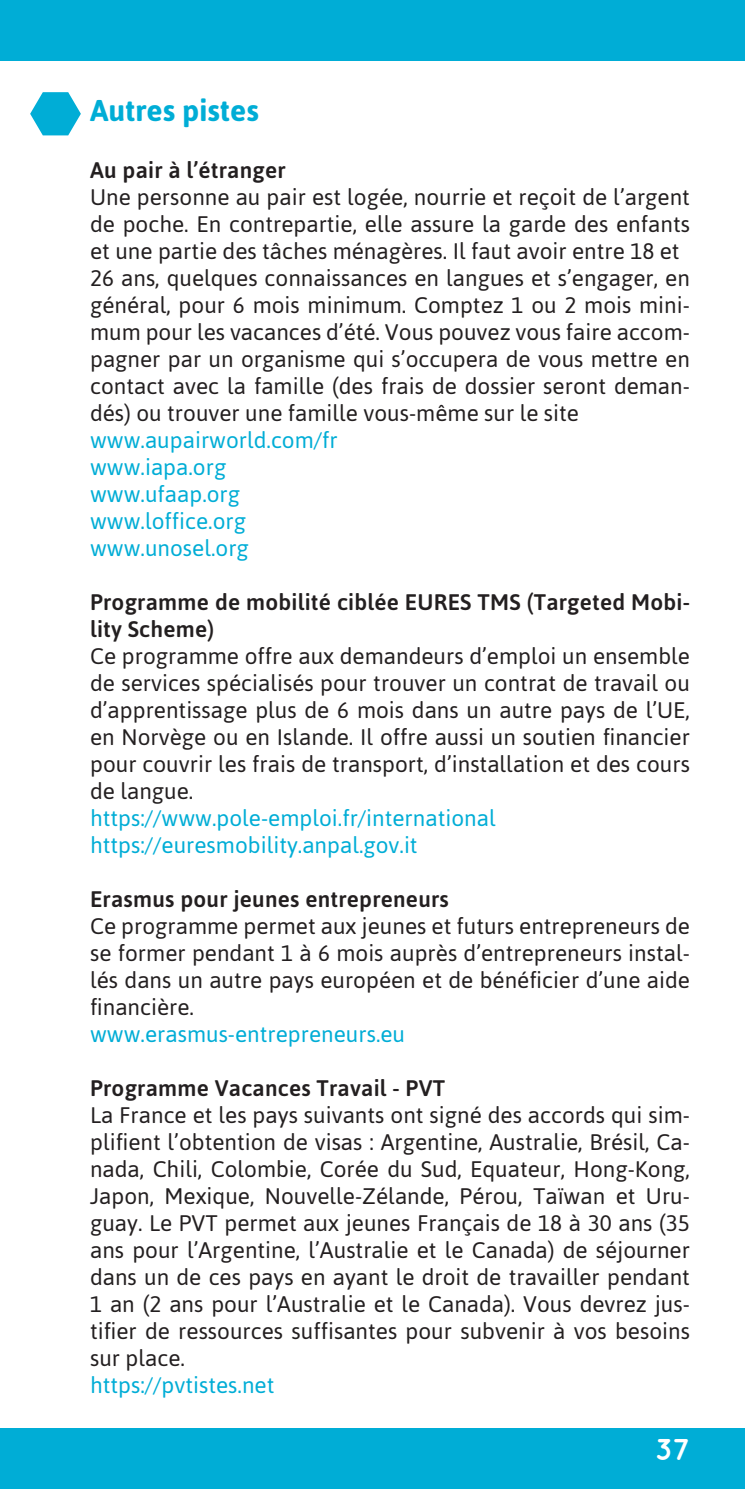
<style>
.page{position:relative;width:745px;height:1489px;background:#fff}
.page>*{position:absolute;margin:0;border:0;box-sizing:border-box;transform-origin:0 0}
.t1{font:700 30px "Asap";color:#00add6}
.t2{font:700 30px "Quicksand";color:#fff}
.t3{font:22.5px/27px "Asap";color:#231f20;text-align:justify}
.t4{font:22.5px/27px "Asap";color:#00add6}
.t5{font:500 22.5px/27px "Asap";letter-spacing:.01em;color:#231f20}
</style>
<div class="page">
<div style="left:0;top:0;width:744px;height:61px;background:#00add6"></div>
<div style="left:0;top:1427px;width:744px;height:61px;background:#00add6"></div>
<svg style="left:30px;top:92px;width:51px;height:43px"></svg>
<h1 class="t1" style="left:90px;top:90px;width:170px">Autres pistes</h1>
<p class="t5" style="left:90px;top:155px;width:197px">Au pair à l’étranger</p>
<p class="t3" style="left:90px;top:182px;width:601px;text-align:left">Une personne au pair est logée, nourrie et reçoit de l’argent de poche. En contrepartie, elle assure la garde des enfants et une partie des tâches ménagères. Il faut avoir entre 18 et 26 ans, quelques connaissances en langues et s’engager, en général, pour 6 mois minimum. Comptez 1 ou 2 mois mini&shy;mum pour les vacances d’été. Vous pouvez vous faire accom&shy;pagner par un organisme qui s’occupera de vous mettre en contact avec la famille (des frais de dossier seront deman&shy;dés) ou trouver une famille vous-même sur le site</p>
<p class="t4" style="left:90px;top:425px;width:249px">www.aupairworld.com/fr www.iapa.org www.ufaap.org www.loffice.org www.unosel.org</p>
<p class="t5" style="left:90px;top:587px;width:601px">Programme de mobilité ciblée EURES TMS (Targeted Mobi&shy;lity Scheme)</p>
<p class="t3" style="left:90px;top:641px;width:601px">Ce programme offre aux demandeurs d’emploi un ensemble de services spécialisés pour trouver un contrat de travail ou d’apprentissage plus de 6 mois dans un autre pays de l’UE, en Norvège ou en Islande. Il offre aussi un soutien financier pour couvrir les frais de transport, d’installation et des cours de langue.</p>
<p class="t4" style="left:90px;top:803px;width:407px">https://www.pole-emploi.fr/international https://euresmobility.anpal.gov.it</p>
<p class="t5" style="left:90px;top:884px;width:360px">Erasmus pour jeunes entrepreneurs</p>
<p class="t3" style="left:90px;top:911px;width:601px">Ce programme permet aux jeunes et futurs entrepreneurs de se former pendant 1 à 6 mois auprès d’entrepreneurs instal&shy;lés dans un autre pays européen et de bénéficier d’une aide financière.</p>
<p class="t4" style="left:90px;top:1019px;width:316px">www.erasmus-entrepreneurs.eu</p>
<p class="t5" style="left:90px;top:1073px;width:356px">Programme Vacances Travail - PVT</p>
<p class="t3" style="left:90px;top:1100px;width:601px">La France et les pays suivants ont signé des accords qui sim&shy;plifient l’obtention de visas : Argentine, Australie, Brésil, Ca&shy;nada, Chili, Colombie, Corée du Sud, Equateur, Hong-Kong, Japon, Mexique, Nouvelle-Zélande, Pérou, Taïwan et Uru&shy;guay. Le PVT permet aux jeunes Français de 18 à 30 ans (35 ans pour l’Argentine, l’Australie et le Canada) de séjourner dans un de ces pays en ayant le droit de travailler pendant 1 an (2 ans pour l’Australie et le Canada). Vous devrez jus&shy;tifier de ressources suffisantes pour subvenir à vos besoins sur place.</p>
<p class="t4" style="left:90px;top:1370px;width:186px">https://pvtistes.net</p>
<h1 class="t2" style="left:654px;top:1430px;width:37px">37</h1>
</div>
